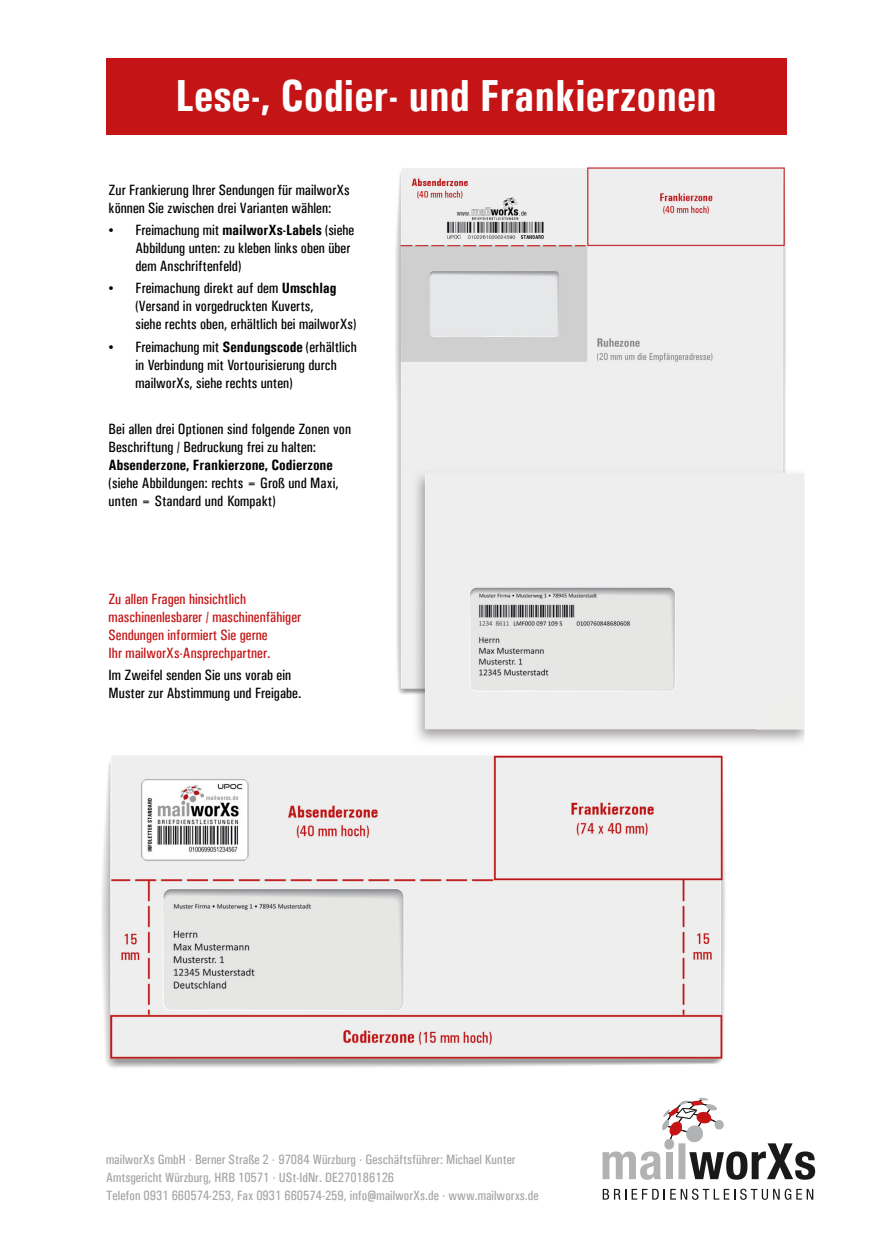
<style>
.page{position:relative;width:893px;height:1248px;background:#fff}
.page>*{position:absolute;margin:0;border:0;box-sizing:border-box;transform-origin:0 0}
.t1{font:700 condensed 45px "Univers";color:#fff}
.t2{font:15px/18px "Univers Condensed";color:#000}
.t3{font:15px/18px "Univers Condensed";color:#c51415}
.t4{font:700 condensed 15px "Univers";color:#000}
.t5{font:13.5px/18px "Univers Condensed";color:#a5a5a5}
.s1{font-family:"Times New Roman"}
.s2{font-family:"Univers";font-weight:700;font-stretch:condensed}
.s3{font-family:"Calibri"}
</style>
<div class="page">
<img style="left:101px;top:755px;width:625px;height:313px">
<img style="left:395px;top:167px;width:391px;height:527px">
<img style="left:409px;top:464px;width:380px;height:234px">
<div style="left:106px;top:58px;width:681px;height:77px;background:#c51415"></div>
<svg style="left:603px;top:1188px;width:210px;height:12px"></svg>
<svg style="left:602px;top:1097px;width:213px;height:83px"></svg>
<h1 class="t1" style="left:175px;top:80px;width:543px">Lese-, Codier- und Frankierzonen</h1>
<p class="t2" style="left:109px;top:183px;width:243px">Zur Frankierung Ihrer Sendungen für mailworXs können Sie zwischen drei Varianten wählen:</p>
<p class="t2" style="left:135px;top:222px;width:220px;text-indent:-27px"><span class="s1">•</span> Freimachung mit <span class="s2">mailworXs-Labels</span> (siehe<br>Abbildung unten: zu kleben links oben über dem Anschriftenfeld)</p>
<p class="t2" style="left:135px;top:280px;width:222px;text-indent:-27px"><span class="s1">•</span> Freimachung direkt auf dem <span class="s2">Umschlag </span>(Versand in vorgedruckten Kuverts,<br>siehe rechts oben, erhältlich bei mailworXs)</p>
<p class="t2" style="left:135px;top:339px;width:223px;text-indent:-27px"><span class="s1">•</span> Freimachung mit <span class="s2">Sendungscode</span> (erhältlich in Verbindung mit Vortourisierung durch mailworXs, siehe rechts unten)</p>
<p class="t2" style="left:109px;top:421px;width:244px">Bei allen drei Optionen sind folgende Zonen von<br>Beschriftung / Bedruckung frei zu halten:</p>
<p class="t4" style="left:109px;top:460px;width:226px">Absenderzone, Frankierzone, Codierzone</p>
<p class="t2" style="left:109px;top:475px;width:232px">(siehe Abbildungen: rechts = Groß und Maxi, unten = Standard und Kompakt)</p>
<p class="t3" style="left:109px;top:591px;width:194px">Zu allen Fragen hinsichtlich maschinenlesbarer / maschinenfähiger Sendungen informiert Sie gerne<br>Ihr mailworXs-Ansprechpartner.</p>
<p class="t2" style="left:109px;top:667px;width:194px">Im Zweifel senden Sie uns vorab ein<br>Muster zur Abstimmung und Freigabe.</p>
<p class="t5" style="left:106px;top:1151px;width:434px">mailworXs GmbH <span class="s3">·</span> Berner Straße 2 <span class="s3">·</span> 97084 Würzburg <span class="s3">·</span> Geschäftsführer: Michael Kunter<br>Amtsgericht Würzburg, HRB 10571 <span class="s3">·</span> USt-IdNr. DE270186126<br>Telefon 0931 660574-253, Fax 0931 660574-259, info@mailworXs.de <span class="s3">·</span> www.mailworxs.de</p>
</div>
